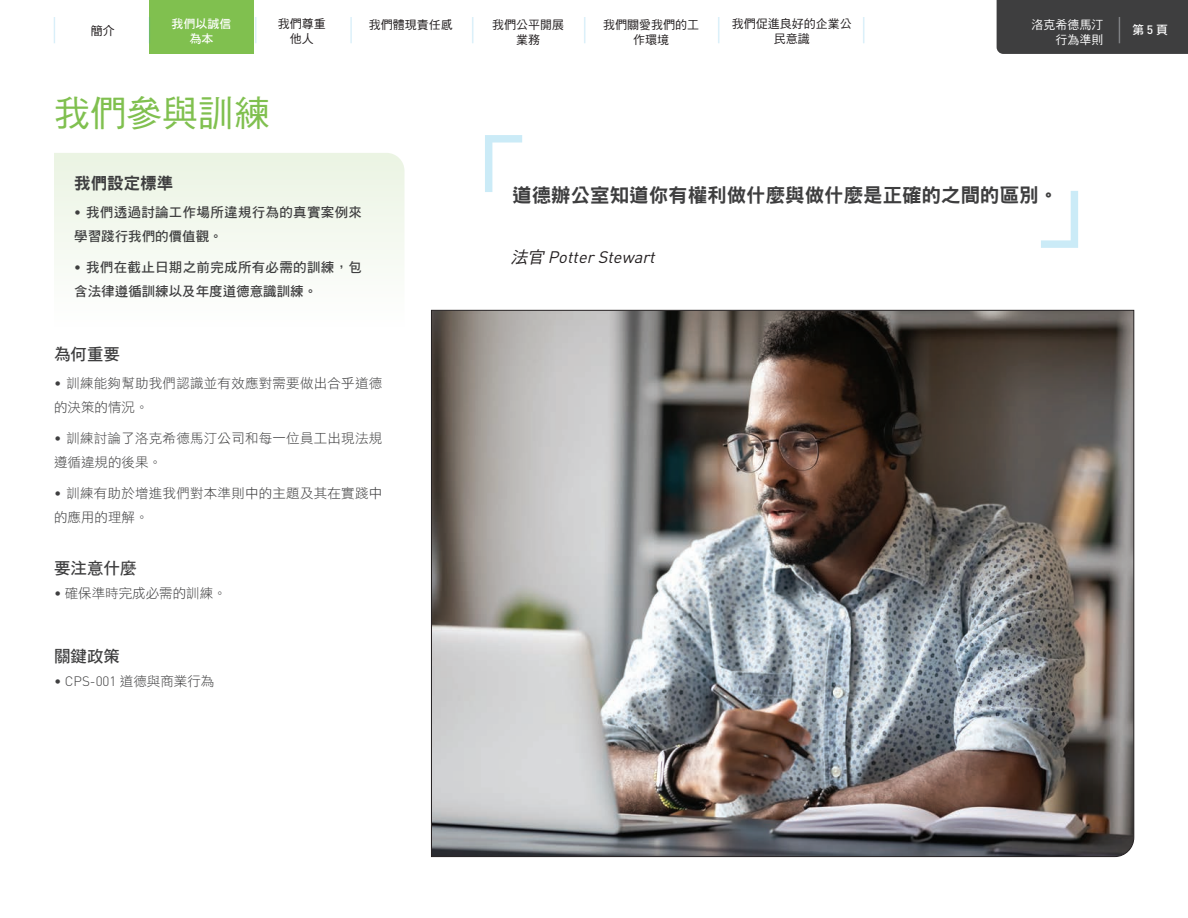
<style>
.page{position:relative;width:1188px;height:918px;background:#fff}
.page>*{position:absolute;margin:0;border:0;box-sizing:border-box;transform-origin:0 0}
.t1{font:120px "DF Hei Std W5";color:#cbebf7}
.t2{font:36px "DF Hei Std W5";color:#80c04f}
.t3{font:300 30.6px "DIN Pro";color:#25a4dd;scale:.71 1}
.t4{font:300 30.6px "DIN Pro";color:#8f9194;scale:.71 1}
.t5{font:19.5px "DF Hei Std W9";color:#3e3e3f}
.t6{font:italic 16.5px "DIN Pro";color:#231f20}
.t7{font:16.5px "DF Hei Std W7";color:#3e3e3f}
.t8{font:16.5px "DF Hei Std W9";color:#3e3e3f}
.t9{font:13.5px/24px "DF Hei Std W3";letter-spacing:.02em;color:#3e3e3f}
.t10{font:13.5px/24px "DF Hei Std W7";letter-spacing:.025em;color:#3e3e3f}
.t11{font:300 13.5px "DIN Pro";color:#3e3e3f}
.t12{font:13.5px "DF Hei Std W3";color:#3e3e3f}
.t13{font:12px/15px "DF Hei Std W5";color:#231f20;text-align:center}
.t14{font:12px/15px "DF Hei Std W5";color:#fff;text-align:right}
.t15{font:12px "DF Hei Std W7";color:#fff}
.s1{font-family:"DINOT";font-weight:500}
.s2{font-family:"DIN Pro";font-weight:300}
.s3{font-family:"DF Hei Std W3";font-weight:400}
.s4{font-family:"DF Hei Std W5"}
</style>
<div class="page">
<div style="left:149px;top:0;width:104px;height:54px;background:#80c04f"></div>
<div style="left:997px;top:0;width:191px;height:54px;background:#3e3e3f"></div>
<div style="left:54px;top:153px;width:351px;height:113px;background:#f1f7ec"></div>
<img style="left:431px;top:310px;width:703px;height:547px">
<h3 class="t3" style="left:51px;top:9px;width:11px">|</h3>
<h3 class="t3" style="left:146px;top:9px;width:11px">|</h3>
<h3 class="t3" style="left:253px;top:9px;width:11px">|</h3>
<h3 class="t3" style="left:348px;top:9px;width:11px">|</h3>
<h3 class="t3" style="left:470px;top:9px;width:11px">|</h3>
<h3 class="t3" style="left:581px;top:9px;width:11px">|</h3>
<h3 class="t3" style="left:715px;top:9px;width:11px">|</h3>
<h3 class="t3" style="left:861px;top:9px;width:11px">|</h3>
<p class="t14" style="left:1031px;top:17px;width:73px">洛克希德馬汀行為準則</p>
<h3 class="t4" style="left:1116px;top:10px;width:11px">|</h3>
<p class="t13" style="left:278px;top:16px;width:49px">我們尊重他人</p>
<p class="t13" style="left:369px;top:17px;width:85px">我們體現責任感</p>
<p class="t13" style="left:732px;top:16px;width:121px">我們促進良好的企業公民意識</p>
<p class="t15" style="left:172px;top:17px;width:61px">我們以誠信</p>
<p class="t13" style="left:91px;top:23px;width:25px">簡介</p>
<p class="t13" style="left:492px;top:17px;width:73px">我們公平開展業務</p>
<p class="t13" style="left:603px;top:17px;width:97px">我們關愛我們的工作環境</p>
<p class="t15" style="left:190px;top:32px;width:25px">為本</p>
<p class="t15" style="left:1132px;top:23px;width:38px">第 <span class="s1">5</span> 頁</p>
<h2 class="t2" style="left:54px;top:94px;width:217px">我們參與訓練</h2>
<p class="t8" style="left:74px;top:174px;width:100px">我們設定標準</p>
<p class="t10" style="left:74px;top:200px;width:289px"><span class="s1">•</span> 我們透過討論工作場所違規行為的真實案例來學習踐行我們的價值觀。</p>
<p class="t10" style="left:74px;top:255px;width:289px"><span class="s1">•</span> 我們在截止日期之前完成所有必需的訓練，包含法律遵循訓練以及年度道德意識訓練。</p>
<p class="t7" style="left:54px;top:345px;width:67px">為何重要</p>
<p class="t9" style="left:54px;top:371px;width:330px"><span class="s2">•</span> 訓練能夠幫助我們認識並有效應對需要做出合乎道德的決策的情況。</p>
<p class="t9" style="left:54px;top:426px;width:330px"><span class="s2">•</span> 訓練討論了洛克希德馬汀公司和每一位員工出現法規遵循違規的後果。</p>
<p class="t9" style="left:54px;top:481px;width:330px"><span class="s2">•</span> 訓練有助於增進我們對本準則中的主題及其在實踐中的應用的理解。</p>
<p class="t7" style="left:54px;top:559px;width:84px">要注意什麼</p>
<p class="t12" style="left:54px;top:586px;width:174px"><span class="s2">•</span> 確保準時完成必需的訓練。</p>
<p class="t7" style="left:54px;top:647px;width:67px">關鍵政策</p>
<p class="t11" style="left:54px;top:672px;width:162px">• CPS-001 <span class="s3">道德與商業行為</span></p>
<h1 class="t1" style="left:425px;top:127px;width:122px">「</h1>
<h3 class="t5" style="left:512px;top:184px;width:547px">道德辦公室知道你有權利做什麼與做什麼是正確的之間的區別。</h3>
<h1 class="t1" style="left:1018px;top:126px;width:121px">」</h1>
<p class="t6" style="left:511px;top:245px;width:150px"><span class="s4">法官</span> PotterStewart</p>
</div>
